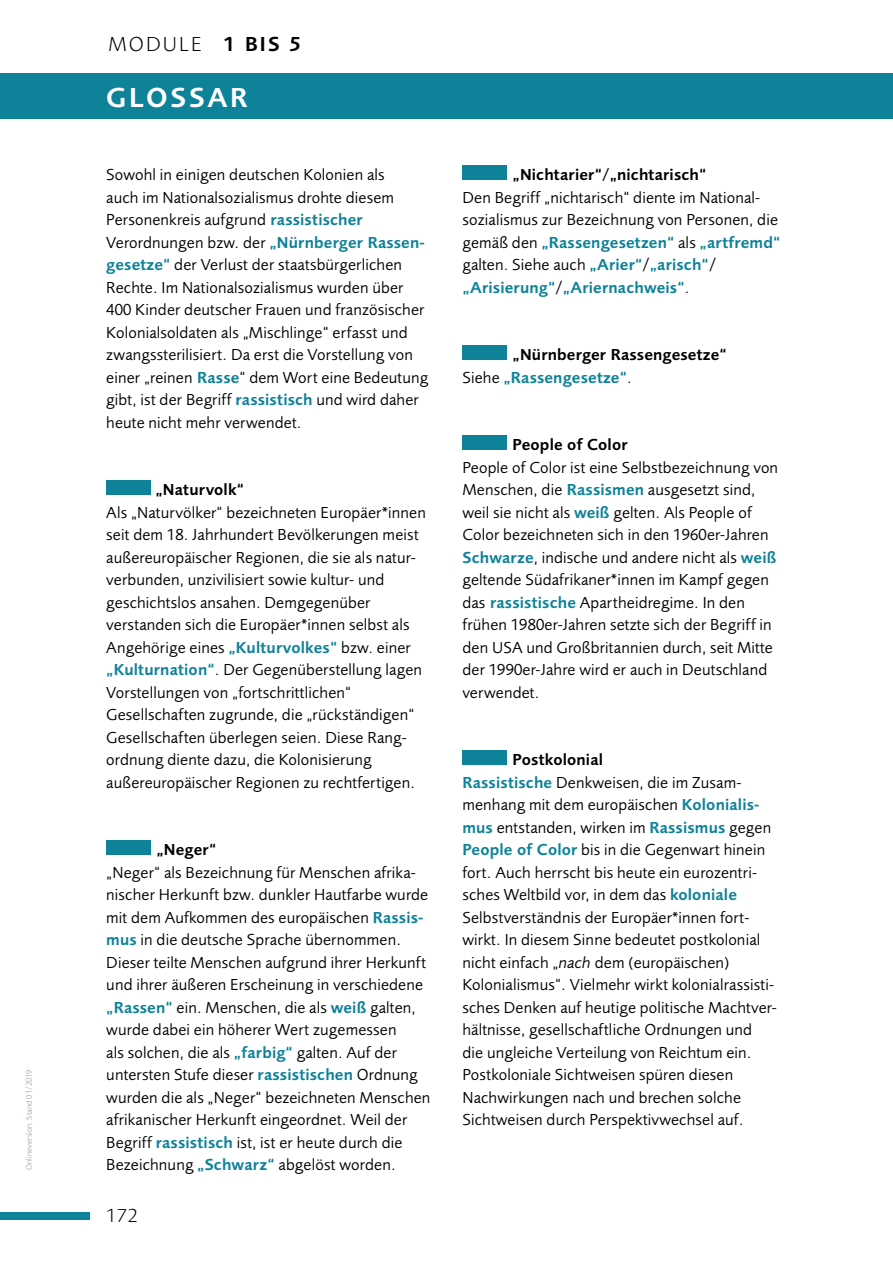
<style>
.page{position:relative;width:893px;height:1263px;background:#fff}
.page>*{position:absolute;margin:0;border:0;box-sizing:border-box;transform-origin:0 0}
.t1{font:28.5px "Foundry Sans Demi CE";letter-spacing:.1em;color:#fff}
.t2{font:300 21px "Foundry Sans";letter-spacing:.1em;color:#000}
.t3{font:19.5px "Foundry Sans Light CE";color:#000}
.t4{font:16.5px/22.5px "Foundry Sans Book CE";letter-spacing:.01em;color:#000}
.t5{font:16.5px/22.5px "Foundry Sans Demi CE";letter-spacing:.01em;color:#000}
.t6{font:16.5px "Foundry Sans Demi CE";letter-spacing:.01em;color:#0d8298}
.t7{font:8.25px "Foundry Sans Light CE";letter-spacing:.01em;color:#919292}
.s1{font-family:"Foundry Sans Demi CE";font-weight:400}
.s2{font-family:"Foundry Sans Demi CE";color:#0d8298}
.s3{font-family:"Foundry Sans Book CE";color:#000}
.s4{font-family:"Foundry Sans Book CE"}
.s5{color:#0d8298}
.s6{font-family:"Foundry Sans Book Italic CE"}
</style>
<div class="page">
<div style="left:106px;top:481px;width:45px;height:14px;background:#0d8298"></div>
<div style="left:106px;top:841px;width:45px;height:14px;background:#0d8298"></div>
<div style="left:462px;top:166px;width:45px;height:14px;background:#0d8298"></div>
<div style="left:462px;top:346px;width:45px;height:14px;background:#0d8298"></div>
<div style="left:462px;top:436px;width:45px;height:14px;background:#0d8298"></div>
<div style="left:462px;top:751px;width:45px;height:14px;background:#0d8298"></div>
<div style="left:0;top:1212px;width:89px;height:7px;background:#0d8298"></div>
<div style="left:0;top:73px;width:893px;height:45px;background:#0d8298"></div>
<p class="t7" style="left:24px;top:1170px;width:102px;rotate:-90deg">Onlineversion, Stand 01/2019</p>
<p class="t2" style="left:108px;top:31px;width:194px">MODULE <span class="s1">1 BIS 5</span></p>
<h1 class="t1" style="left:106px;top:81px;width:143px">GLOSSAR</h1>
<p class="t4" style="left:106px;top:163px;width:323px">Sowohl in einigen deutschen Kolonien als<br>auch im Nationalsozialismus drohte diesem Personenkreis aufgrund <span class="s2">rassistischer </span>Verordnungen bzw. der <span class="s2">„Nürnberger Rassen&shy;gesetze“</span> der Verlust der staatsbürgerlichen Rechte. Im Nationalsozialismus wurden über 400 Kinder deutscher Frauen und französischer Kolonialsoldaten als „Mischlinge“ erfasst und zwangssterilisiert. Da erst die Vorstellung von einer „reinen <span class="s2">Rasse</span>“ dem Wort eine Bedeutung gibt, ist der Begriff <span class="s2">rassistisch</span> und wird daher heute nicht mehr verwendet.</p>
<p class="t5" style="left:156px;top:478px;width:90px">„Naturvolk“</p>
<p class="t4" style="left:106px;top:501px;width:321px">Als „Naturvölker“ bezeichneten Europäer*innen seit dem 18. Jahrhundert Bevölkerungen meist außereuropäischer Regionen, die sie als natur&shy;verbunden, unzivilisiert sowie kultur- und geschichtslos ansahen. Demgegenüber verstanden sich die Europäer*innen selbst als Angehörige eines <span class="s2">„Kulturvolkes“</span> bzw. einer <span class="s2">„Kulturnation“</span>. Der Gegenüberstellung lagen Vorstellungen von „fortschrittlichen“ Gesellschaften zugrunde, die „rückständigen“ Gesellschaften überlegen seien. Diese Rang&shy;ordnung diente dazu, die Kolonisierung außereuropäischer Regionen zu rechtfertigen.</p>
<p class="t5" style="left:156px;top:838px;width:61px">„Neger“</p>
<p class="t4" style="left:106px;top:861px;width:326px">„Neger“ als Bezeichnung für Menschen afrika&shy;nischer Herkunft bzw. dunkler Hautfarbe wurde mit dem Aufkommen des europäischen <span class="s2">Rassis&shy;mus</span> in die deutsche Sprache übernommen.<br>Dieser teilte Menschen aufgrund ihrer Herkunft und ihrer äußeren Erscheinung in verschiedene <span class="s2">„Rassen“</span> ein. Menschen, die als <span class="s2">weiß</span> galten, wurde dabei ein höherer Wert zugemessen<br>als solchen, die als <span class="s2">„farbig“</span> galten. Auf der untersten Stufe dieser <span class="s2">rassistischen</span> Ordnung wurden die als „Neger“ bezeichneten Menschen afrikanischer Herkunft eingeordnet. Weil der Begriff <span class="s2">rassistisch</span> ist, ist er heute durch die Bezeichnung <span class="s2">„Schwarz“</span> abgelöst worden.</p>
<p class="t3" style="left:106px;top:1204px;width:33px">172</p>
<p class="t5" style="left:513px;top:163px;width:195px">„Nichtarier“/„nichtarisch“</p>
<p class="t4" style="left:462px;top:186px;width:317px">Den Begriff „nichtarisch“ diente im National&shy;sozialismus zur Bezeichnung von Personen, die</p>
<p class="t6" style="left:462px;top:232px;width:319px"><span class="s3">gemäß den</span> „Rassengesetzen“ <span class="s3">als</span> „artfremd“</p>
<p class="t4" style="left:462px;top:253px;width:255px">galten. Siehe auch <span class="s2">„Arier“</span>/<span class="s2">„arisch“</span>/</p>
<p class="t6" style="left:462px;top:277px;width:229px">„Arisierung“<span class="s3">/</span>„Ariernachweis“<span class="s3">.</span></p>
<p class="t5" style="left:462px;top:343px;width:266px;text-indent:50px">„Nürnberger Rassengesetze“<br><span class="s4">Siehe</span> <span class="s5">„Rassengesetze“</span><span class="s4">.</span></p>
<p class="t5" style="left:513px;top:433px;width:117px">People of Color</p>
<p class="t4" style="left:462px;top:456px;width:317px">People of Color ist eine Selbstbezeichnung von Menschen, die <span class="s2">Rassismen</span> ausgesetzt sind, weil sie nicht als <span class="s2">weiß</span> gelten. Als People of Color bezeichneten sich in den 1960er-Jahren <span class="s2">Schwarze</span>, indische und andere nicht als <span class="s2">weiß </span>geltende Südafrikaner*innen im Kampf gegen das <span class="s2">rassistische</span> Apartheidregime. In den frühen 1980er-Jahren setzte sich der Begriff in den USA und Großbritannien durch, seit Mitte der 1990er-Jahre wird er auch in Deutschland verwendet.</p>
<p class="t5" style="left:513px;top:748px;width:92px">Postkolonial</p>
<p class="t4" style="left:462px;top:771px;width:316px"><span class="s2">Rassistische</span> Denkweisen, die im Zusam&shy;menhang mit dem europäischen <span class="s2">Kolonialis&shy;mus</span> entstanden, wirken im <span class="s2">Rassismus</span> gegen <span class="s2">People of Color</span> bis in die Gegenwart hinein fort. Auch herrscht bis heute ein eurozentri&shy;sches Weltbild vor, in dem das <span class="s2">koloniale </span>Selbstverständnis der Europäer*innen fort&shy;wirkt. In diesem Sinne bedeutet postkolonial nicht einfach „<span class="s6">nach</span> dem (europäischen)<br>Kolonialismus“. Vielmehr wirkt kolonialrassisti&shy;sches Denken auf heutige politische Machtver&shy;hältnisse, gesellschaftliche Ordnungen und die ungleiche Verteilung von Reichtum ein.<br>Postkoloniale Sichtweisen spüren diesen Nachwirkungen nach und brechen solche Sichtweisen durch Perspektivwechsel auf.</p>
</div>
